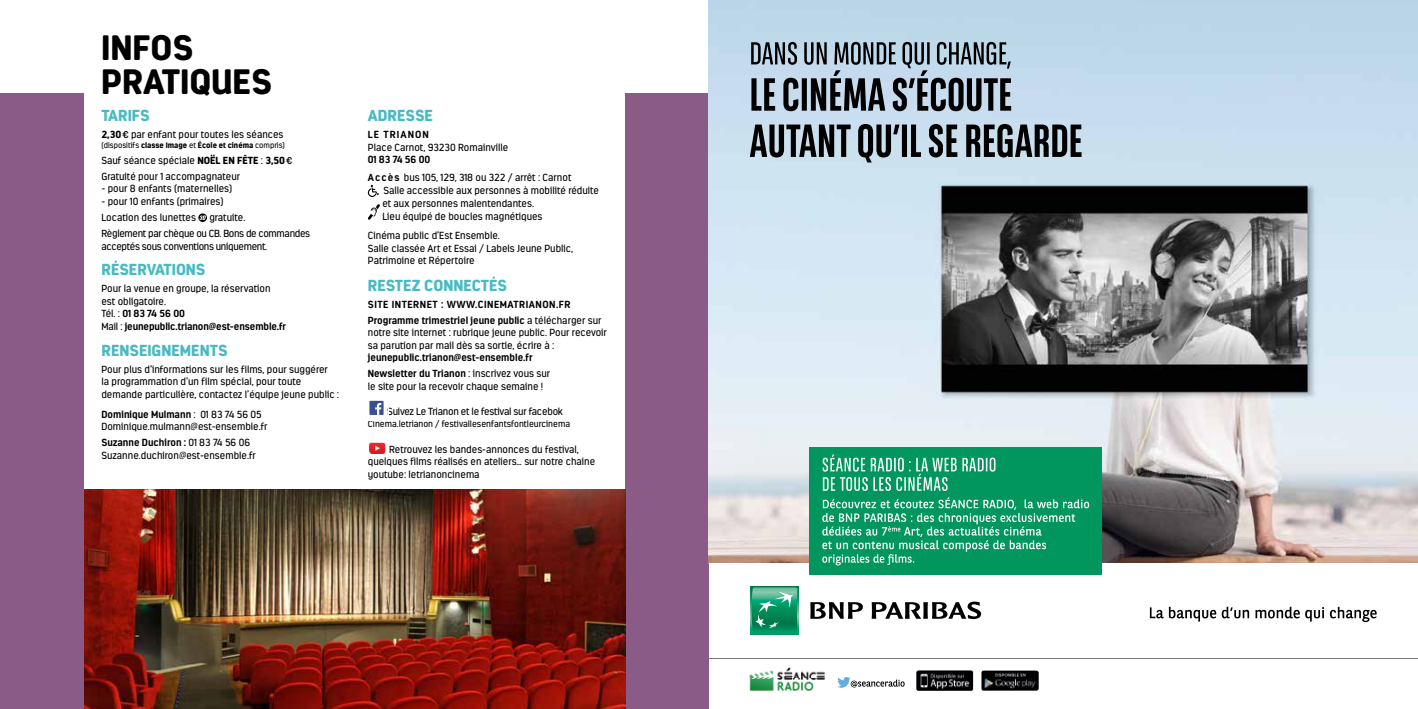
<style>
.page{position:relative;width:1418px;height:709px;background:#fff}
.page>*{position:absolute;margin:0;border:0;box-sizing:border-box;transform-origin:0 0}
.t1{font:900 35.25px/33.8px "Estandar Rounded";color:#000}
.t2{font:900 16px "Estandar Rounded";color:#47bac3}
.t3{font:10.25px/12.5px "Estandar Rounded";color:#000}
.t4{font:700 10.25px/15.8px "Estandar Rounded";color:#000}
.t5{font:10.25px/16.1px "Estandar Rounded";letter-spacing:-.03em;color:#000}
.t6{font:10.25px "Estandar Rounded";letter-spacing:-.02em;color:#000}
.t7{font:700 10.25px "Estandar Rounded";letter-spacing:.1em;color:#000}
.t8{font:9.12px "Estandar Rounded";color:#000}
.t9{font:900 8px "Estandar Rounded";color:#000}
.s1{font-weight:900}
.s2{font-family:"Euro Sans EF Five"}
.s3{font-weight:400}
.s4{font-weight:700}
</style>
<div class="page">
<div style="left:0;top:94px;width:709px;height:615px;background:#8a5b87"></div>
<img style="left:709px;top:0;width:708px;height:563px">
<div style="left:750px;top:586px;width:48px;height:48px;background:#009b6b"></div>
<svg style="left:751px;top:587px;width:46px;height:43px"></svg>
<svg style="left:810px;top:602px;width:52px;height:16px"></svg>
<svg style="left:871px;top:601px;width:110px;height:18px"></svg>
<svg style="left:751px;top:42px;width:260px;height:69px;background:#788692"></svg>
<svg style="left:749px;top:124px;width:332px;height:38px;background:#707c84"></svg>
<div style="left:809px;top:447px;width:292px;height:127px;background:#00965e"></div>
<svg style="left:822px;top:454px;width:173px;height:37px"></svg>
<svg style="left:822px;top:497px;width:267px;height:68px"></svg>
<svg style="left:1149px;top:606px;width:100px;height:15px"></svg>
<svg style="left:1255px;top:606px;width:44px;height:12px"></svg>
<svg style="left:1305px;top:607px;width:18px;height:14px"></svg>
<svg style="left:1329px;top:606px;width:47px;height:16px"></svg>
<svg style="left:837px;top:677px;width:67px;height:10px"></svg>
<img style="left:749px;top:667px;width:77px;height:24px">
<img style="left:981px;top:670px;width:57px;height:20px">
<img style="left:916px;top:671px;width:57px;height:19px">
<hr style="left:709px;top:658px;width:708px;height:1px;background:#7a7b7a">
<div style="left:85px;top:86px;width:540px;height:403px;background:#fff"></div>
<svg style="left:198px;top:213px;width:9px;height:9px"></svg>
<svg style="left:199px;top:215px;width:7px;height:5px"></svg>
<svg style="left:367px;top:185px;width:12px;height:12px"></svg>
<svg style="left:368px;top:204px;width:12px;height:15px"></svg>
<img style="left:85px;top:489px;width:540px;height:220px">
<div style="left:369px;top:401px;width:14px;height:14px;background:#3b5093"></div>
<svg style="left:375px;top:403px;width:6px;height:12px"></svg>
<img style="left:369px;top:442px;width:17px;height:13px">
<h1 class="t1" style="left:101px;top:31px;width:173px">INFOS<br>PRATIQUES</h1>
<h2 class="t2" style="left:101px;top:106px;width:50px">TARIFS</h2>
<p class="t3" style="left:101px;top:128px;width:184px"><span class="s1">2,30</span> <span class="s2">p</span> par enfant pour toutes les séances</p>
<p class="t9" style="left:101px;top:141px;width:185px"><span class="s3">(dispositifs</span> classe Image <span class="s3">et</span> École et cinéma <span class="s3">compris)</span></p>
<p class="t3" style="left:101px;top:153px;width:192px;line-height:15.8px">Sauf séance spéciale <span class="s1">NOËL EN FÊTE</span> : <span class="s1">3,50</span> <span class="s2">p<br></span>Gratuité pour 1 accompagnateur</p>
<p class="t3" style="left:101px;top:183px;width:132px">- pour 8 enfants (maternelles)</p>
<p class="t3" style="left:101px;top:193px;width:124px;line-height:15.8px">- pour 10 enfants (primaires)<br>Location des lunettes</p>
<p class="t5" style="left:101px;top:209px;width:210px;text-indent:108px">gratuite.<br>Règlement par chèque ou CB. Bons de commandes</p>
<p class="t5" style="left:101px;top:238px;width:167px">acceptés sous conventions uniquement.</p>
<h2 class="t2" style="left:101px;top:260px;width:106px">RÉSERVATIONS</h2>
<p class="t3" style="left:101px;top:282px;width:186px">Pour la venue en groupe, la réservation est obligatoire.<br>Tél. : <span class="s4">01 83 74 56 00<br></span>Mail : <span class="s4">jeunepublic.trianon@est-ensemble.fr</span></p>
<h2 class="t2" style="left:101px;top:340px;width:128px">RENSEIGNEMENTS</h2>
<p class="t3" style="left:101px;top:363px;width:239px">Pour plus d’informations sur les films, pour suggérer<br>la programmation d’un film spécial, pour toute demande particulière, contactez l’équipe jeune public :</p>
<p class="t3" style="left:101px;top:408px;width:168px"><span class="s4">Dominique Mulmann</span> : 01 83 74 56 05<br>Dominique.mulmann@est-ensemble.fr</p>
<p class="t3" style="left:101px;top:436px;width:156px"><span class="s4">Suzanne Duchiron :</span> 01 83 74 56 06<br>Suzanne.duchiron@est-ensemble.fr</p>
<h2 class="t2" style="left:368px;top:106px;width:67px">ADRESSE</h2>
<p class="t7" style="left:368px;top:129px;width:62px">LE TRIANON</p>
<p class="t3" style="left:368px;top:141px;width:142px">Place Carnot, 93230 Romainville</p>
<p class="t3" style="left:368px;top:151px;width:205px;line-height:17.1px"><span class="s4">01 83 74 56 00<br>Accès</span> bus 105, 129, 318 ou 322 / arrêt : Carnot</p>
<p class="t3" style="left:382px;top:185px;width:218px">Salle accessible aux personnes à mobilité réduite et aux personnes malentendantes.<br>Lieu équipé de boucles magnétiques</p>
<p class="t3" style="left:368px;top:229px;width:207px">Cinéma public d’Est Ensemble.<br>Salle classée Art et Essai / Labels Jeune Public,<br>Patrimoine et Répertoire</p>
<h2 class="t2" style="left:368px;top:275px;width:141px">RESTEZ CONNECTÉS</h2>
<p class="t4" style="left:368px;top:296px;width:235px">SITE INTERNET : WWW.CINEMATRIANON.FR<br>Programme trimestriel jeune public <span class="s3">a télécharger sur</span></p>
<p class="t3" style="left:368px;top:326px;width:240px">notre site internet : rubrique jeune public. Pour recevoir sa parution par mail dès sa sortie, écrire à :</p>
<p class="t4" style="left:368px;top:350px;width:184px">jeunepublic.trianon@est-ensemble.fr<br>Newsletter du Trianon <span class="s3">: inscrivez vous sur</span></p>
<p class="t3" style="left:368px;top:380px;width:177px">le site pour la recevoir chaque semaine !</p>
<p class="t6" style="left:387px;top:405px;width:177px">Suivez Le Trianon et le festival sur facebok</p>
<p class="t8" style="left:368px;top:419px;width:204px">Cinema.letrianon / festivallesenfantsfontleurcinema</p>
<p class="t3" style="left:368px;top:442px;width:229px;text-indent:21px">Retrouvez les bandes-annonces du festival, quelques films réalisés en ateliers… sur notre chaine youtube: letrianoncinema</p>
</div>
